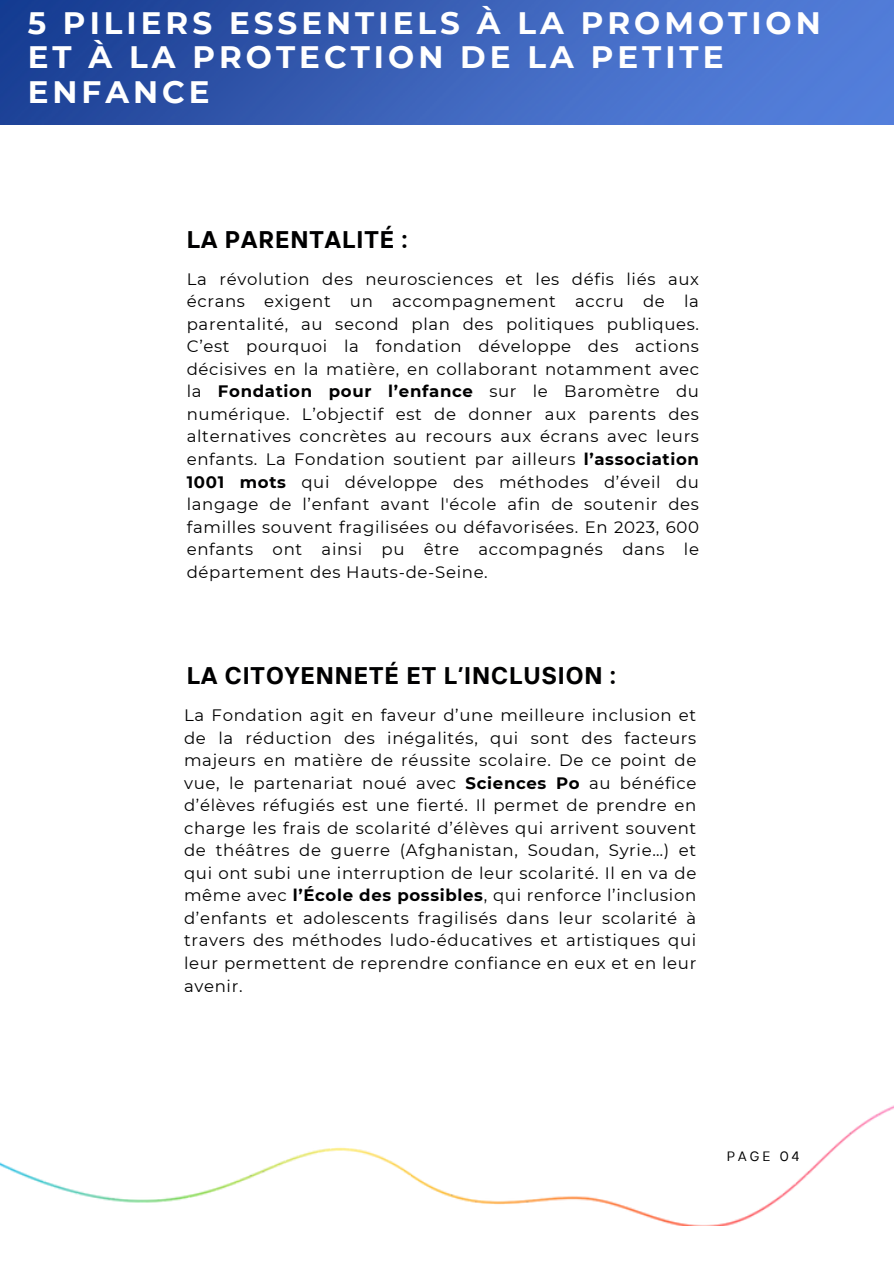
<style>
.page{position:relative;width:894px;height:1264px;background:#fff}
.page>*{position:absolute;margin:0;border:0;box-sizing:border-box;transform-origin:0 0}
.t1{font:700 30.9px/34.5px "Montserrat";letter-spacing:.13em;color:#fff}
.t2{font:700 24px "TT Interphases";letter-spacing:.04em;color:#000001}
.t3{font:16.5px/22.5px "Montserrat";letter-spacing:.04em;color:#000001;text-align:justify}
.t4{font:13.5px "TT Interphases";letter-spacing:.23em;color:#000001}
.s1{font-weight:700}
</style>
<div class="page">
<img style="left:0;top:0;width:893px;height:125px">
<img style="left:0;top:1105px;width:893px;height:120px">
<h2 class="t1" style="left:28px;top:5px;width:794px">5 PILIERS ESSENTIELS À LA PROMOTION<br>ET À LA PROTECTION DE LA PETITE<br>ENFANCE</h2>
<h2 class="t2" style="left:187px;top:224px;width:222px">LA PARENTALITÉ :</h2>
<h3 class="t3" style="left:187px;top:268px;width:513px">La révolution des neurosciences et les défis liés aux écrans exigent un accompagnement accru de la parentalité, au second plan des politiques publiques.<br>C’est pourquoi la fondation développe des actions décisives en la matière, en collaborant notamment avec la <span class="s1">Fondation pour l’enfance</span> sur le Baromètre du numérique. L’objectif est de donner aux parents des alternatives concrètes au recours aux écrans avec leurs enfants. La Fondation soutient par ailleurs <span class="s1">l’association 1001 mots</span> qui développe des méthodes d’éveil du langage de l’enfant avant l'école afin de soutenir des familles souvent fragilisées ou défavorisées. En 2023, 600 enfants ont ainsi pu être accompagnés dans le département des Hauts-de-Seine.</h3>
<p class="t2" style="left:187px;top:659px;width:430px">LA CITOYENNETÉ ET L’INCLUSION :</p>
<p class="t3" style="left:184px;top:704px;width:513px">La Fondation agit en faveur d’une meilleure inclusion et de la réduction des inégalités, qui sont des facteurs majeurs en matière de réussite scolaire. De ce point de vue, le partenariat noué avec <span class="s1">Sciences Po</span> au bénéfice d’élèves réfugiés est une fierté. Il permet de prendre en charge les frais de scolarité d’élèves qui arrivent souvent de théâtres de guerre (Afghanistan, Soudan, Syrie…) et qui ont subi une interruption de leur scolarité. Il en va de même avec <span class="s1">l’École des possibles</span>, qui renforce l’inclusion d’enfants et adolescents fragilisés dans leur scolarité à travers des méthodes ludo-éducatives et artistiques qui leur permettent de reprendre confiance en eux et en leur avenir.</p>
<h3 class="t4" style="left:726px;top:1147px;width:74px">PAGE 04</h3>
</div>
